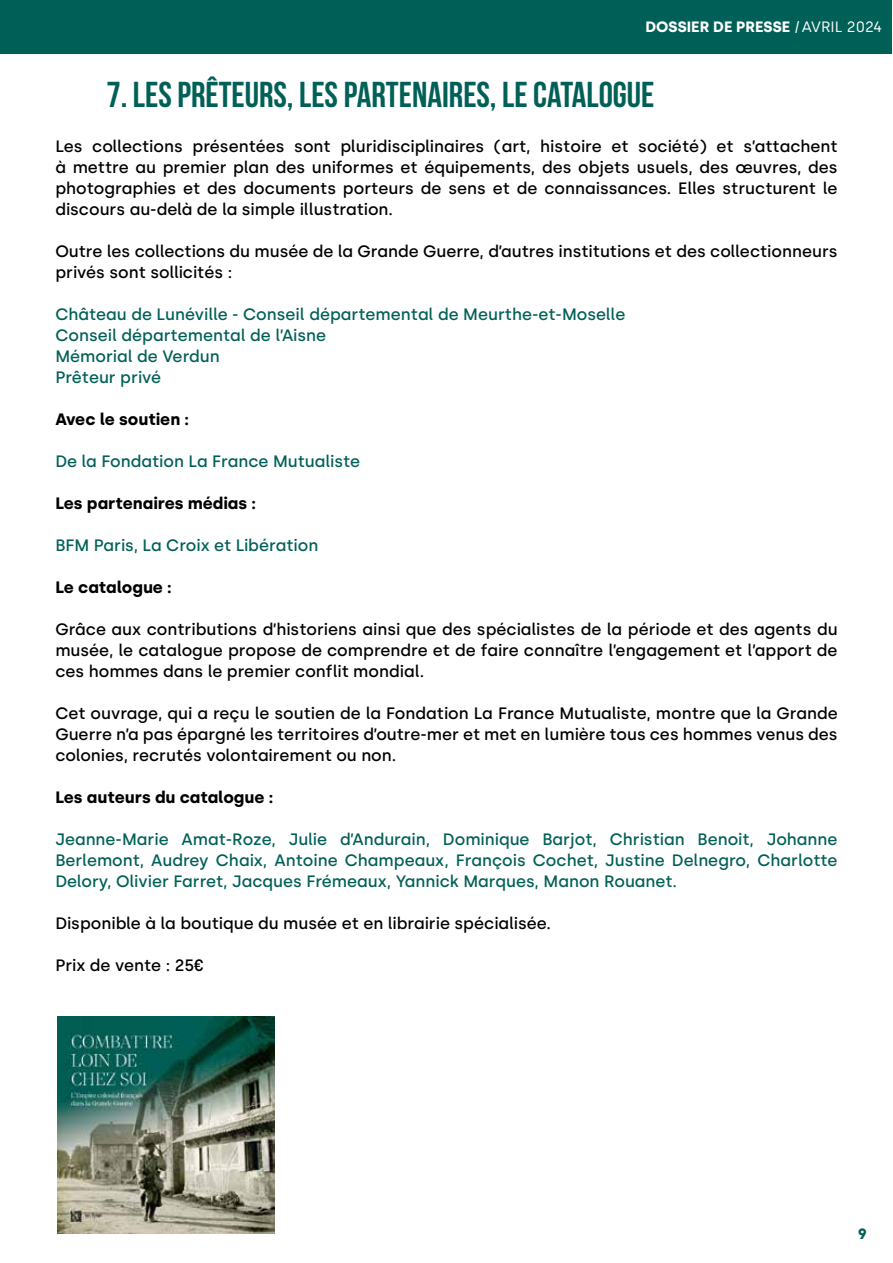
<style>
.page{position:relative;width:893px;height:1263px;background:#fff}
.page>*{position:absolute;margin:0;border:0;box-sizing:border-box;transform-origin:0 0}
.t1{font:700 36px "Bebas Neue";color:#006057}
.t2{font:500 16.5px/21px "Silka";color:#000;text-align:justify}
.t3{font:500 16.5px/21px "Silka";color:#006057}
.t4{font:700 16.5px "Silka";color:#000}
.t5{font:700 15px "Silka";color:#fff}
.t6{font:700 15px "Silka";color:#006057}
.s1{font-family:"Knockout 70 Full Welterwt";font-weight:400}
.s2{font-weight:400}
</style>
<div class="page">
<div style="left:1px;top:0;width:891px;height:53px;background:#006057"></div>
<img style="left:57px;top:1016px;width:217px;height:217px">
<p class="t5" style="left:645px;top:17px;width:238px">DOSSIER DE PRESSE <span class="s1">/</span> <span class="s2">AVRIL 2024</span></p>
<h1 class="t1" style="left:106px;top:75px;width:550px">7. LES PRÊTEURS, LES PARTENAIRES, LE CATALOGUE</h1>
<p class="t2" style="left:55px;top:135px;width:784px">Les collections présentées sont pluridisciplinaires (art, histoire et société) et s’attachent à mettre au premier plan des uniformes et équipements, des objets usuels, des œuvres, des photographies et des documents porteurs de sens et de connaissances. Elles structurent le discours au-delà de la simple illustration.</p>
<p class="t2" style="left:55px;top:240px;width:784px">Outre les collections du musée de la Grande Guerre, d’autres institutions et des collectionneurs privés sont sollicités :</p>
<p class="t3" style="left:55px;top:303px;width:571px">Château de Lunéville - Conseil départemental de Meurthe-et-Moselle Conseil départemental de l’Aisne<br>Mémorial de Verdun<br>Prêteur privé</p>
<p class="t4" style="left:55px;top:409px;width:135px">Avec le soutien :</p>
<p class="t3" style="left:55px;top:450px;width:306px">De la Fondation La France Mutualiste</p>
<p class="t4" style="left:55px;top:493px;width:202px">Les partenaires médias :</p>
<p class="t3" style="left:55px;top:534px;width:264px">BFM Paris, La Croix et Libération</p>
<p class="t4" style="left:55px;top:577px;width:118px">Le catalogue :</p>
<p class="t2" style="left:55px;top:618px;width:784px">Grâce aux contributions d’historiens ainsi que des spécialistes de la période et des agents du musée, le catalogue propose de comprendre et de faire connaître l’engagement et l’apport de ces hommes dans le premier conflit mondial.</p>
<p class="t2" style="left:55px;top:702px;width:784px">Cet ouvrage, qui a reçu le soutien de la Fondation La France Mutualiste, montre que la Grande Guerre n’a pas épargné les territoires d’outre-mer et met en lumière tous ces hommes venus des colonies, recrutés volontairement ou non.</p>
<p class="t4" style="left:55px;top:787px;width:220px">Les auteurs du catalogue :</p>
<p class="t3" style="left:55px;top:828px;width:784px;text-align:justify">Jeanne-Marie Amat-Roze, Julie d’Andurain, Dominique Barjot, Christian Benoit, Johanne Berlemont, Audrey Chaix, Antoine Champeaux, François Cochet, Justine Delnegro, Charlotte Delory, Olivier Farret, Jacques Frémeaux, Yannick Marques, Manon Rouanet.</p>
<p class="t2" style="left:55px;top:912px;width:497px">Disponible à la boutique du musée et en librairie spécialisée.</p>
<p class="t2" style="left:55px;top:954px;width:151px">Prix de vente : 25€</p>
<p class="t6" style="left:858px;top:1225px;width:11px">9</p>
</div>
